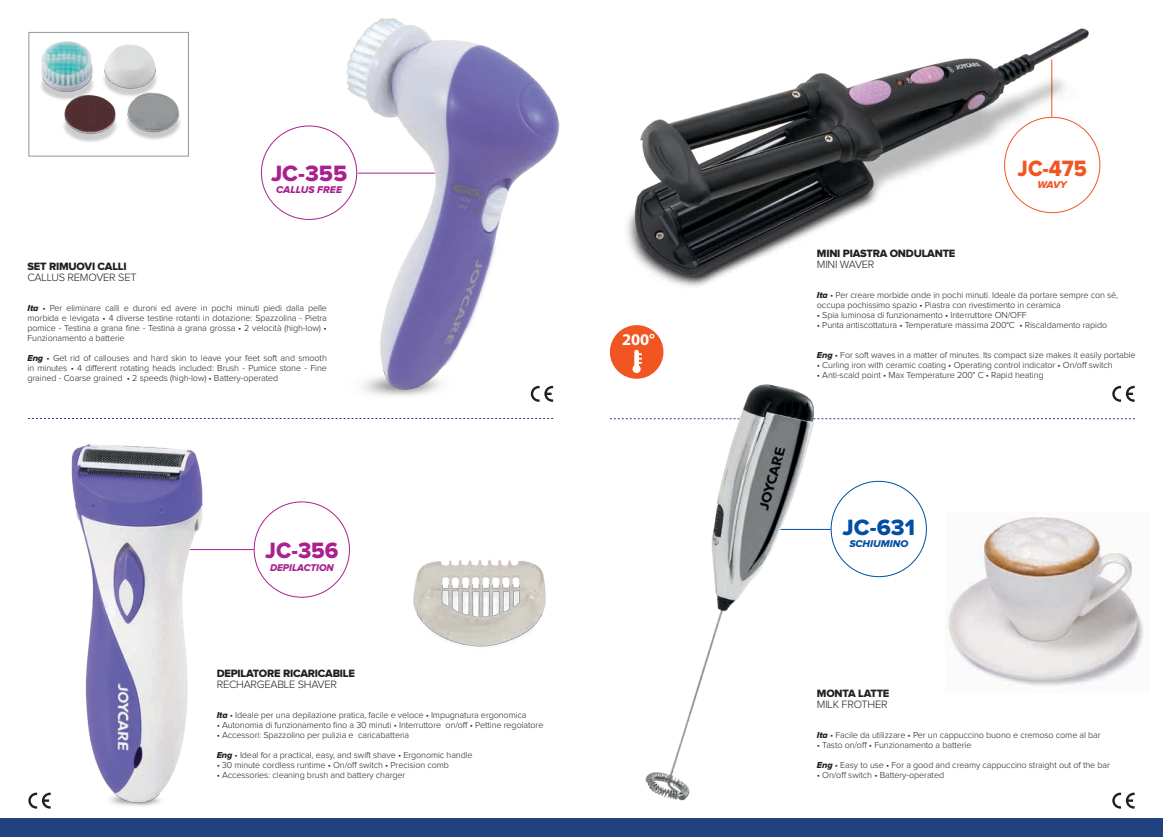
<style>
.page{position:relative;width:1163px;height:837px;background:#fff}
.page>*{position:absolute;margin:0;border:0;box-sizing:border-box;transform-origin:0 0}
.t1{font:23px "Proxima Nova Extrabld";color:#aa218e}
.t2{font:23px "Proxima Nova Extrabld";color:#aa218e;scale:.96 1}
.t3{font:23px "Proxima Nova Extrabld";color:#f15622;scale:.92 1}
.t4{font:23px "Proxima Nova Extrabld";color:#034ea2}
.t5{font:700 16.4px "Myriad Pro";color:#fff}
.t6{font:11px "Proxima Nova Extrabld";letter-spacing:-.02em;color:#231f20}
.t7{font:300 11px "Proxima Nova";letter-spacing:-.02em;color:#231f20}
.t8{font:10.2px "Proxima Nova Extrabld It";color:#aa218e;scale:.96 1}
.t9{font:10.2px "Proxima Nova Extrabld It";color:#aa218e}
.t10{font:10.2px "Proxima Nova Extrabld It";color:#034ea2}
.t11{font:10.2px "Proxima Nova Extrabld It";color:#f15622}
.t12{font:300 9px/10px "Proxima Nova";letter-spacing:-.01em;color:#231f20;text-align:justify}
.s1{font-family:"Proxima Nova Extrabld It";font-weight:400}
</style>
<div class="page">
<img style="left:946px;top:514px;width:198px;height:172px">
<svg style="left:28px;top:418px;width:525px;height:1px"></svg>
<svg style="left:609px;top:418px;width:525px;height:1px"></svg>
<div style="left:0;top:818px;width:1162px;height:18px;background:#204280"></div>
<hr style="left:153px;top:549px;width:101px;height:1px;background:#aa218e">
<svg style="left:1112px;top:792px;width:22px;height:16px"></svg>
<svg style="left:1112px;top:386px;width:22px;height:15px"></svg>
<div style="left:609px;top:325px;width:54px;height:53px;background:#f15622;border-radius:50%"></div>
<svg style="left:632px;top:350px;width:10px;height:23px"></svg>
<hr style="left:734px;top:529px;width:96px;height:1px;background:#034ea2">
<img style="left:636px;top:372px;width:187px;height:429px">
<img style="left:627px;top:28px;width:474px;height:259px">
<img style="left:291px;top:18px;width:269px;height:384px">
<img style="left:28px;top:444px;width:220px;height:365px">
<img style="left:41px;top:41px;width:140px;height:101px">
<div style="left:28px;top:32px;width:161px;height:124px;border:1px solid #949698"></div>
<img style="left:413px;top:559px;width:133px;height:88px">
<h1 class="t1" style="left:271px;top:163px;width:78px">JC-355</h1>
<p class="t9" style="left:276px;top:185px;width:67px">CALLUS FREE</p>
<p class="t6" style="left:27px;top:261px;width:101px">SET RIMUOVI CALLI</p>
<p class="t7" style="left:27px;top:272px;width:110px">CALLUS REMOVER SET</p>
<p class="t12" style="left:27px;top:303px;width:301px"><span class="s1">Ita</span> • Per eliminare calli e duroni ed avere in pochi minuti piedi dalla pelle morbida e levigata • 4 diverse testine rotanti in dotazione: Spazzolina - Pietra pomice - Testina a grana fine - Testina a grana grossa • 2 velocità (high-low) • Funzionamento a batterie</p>
<p class="t12" style="left:27px;top:353px;width:301px"><span class="s1">Eng</span> • Get rid of callouses and hard skin to leave your feet soft and smooth in minutes • 4 different rotating heads included: Brush - Pumice stone - Fine grained - Coarse grained • 2 speeds (high-low) • Battery-operated</p>
<h1 class="t2" style="left:265px;top:540px;width:78px">JC-356</h1>
<p class="t8" style="left:270px;top:562px;width:68px">DEPILACTION</p>
<p class="t6" style="left:217px;top:668px;width:15px">DEPILATORE</p>
<p class="t6" style="left:283px;top:668px;width:7px">RICARICABILE</p>
<p class="t7" style="left:217px;top:679px;width:122px">RECHARGEABLE SHAVER</p>
<p class="t12" style="left:217px;top:710px;width:311px"><span class="s1">Ita</span> • Ideale per una depilazione pratica, facile e veloce • Impugnatura ergonomica</p>
<p class="t12" style="left:217px;top:720px;width:328px">• Autonomia di funzionamento fino a 30 minuti • Interruttore on/off • Pettine regolatore</p>
<p class="t12" style="left:217px;top:730px;width:194px">• Accessori: Spazzolino per pulizia e caricabatteria</p>
<p class="t12" style="left:217px;top:750px;width:257px"><span class="s1">Eng</span> • Ideal for a practical, easy, and swift shave • Ergonomic handle</p>
<p class="t12" style="left:217px;top:760px;width:234px">• 30 minute cordless runtime • On/off switch • Precision comb</p>
<p class="t12" style="left:217px;top:770px;width:190px">• Accessories: cleaning brush and battery charger</p>
<h2 class="t5" style="left:622px;top:329px;width:35px">200°</h2>
<h1 class="t3" style="left:1017px;top:157px;width:77px">JC-475</h1>
<p class="t11" style="left:1037px;top:180px;width:31px">WAVY</p>
<p class="t6" style="left:816px;top:248px;width:140px">MINI PIASTRA ONDULANTE</p>
<p class="t7" style="left:816px;top:259px;width:59px">MINI WAVER</p>
<p class="t12" style="left:816px;top:290px;width:303px"><span class="s1">Ita</span> • Per creare morbide onde in pochi minuti. Ideale da portare sempre con sé, occupa pochissimo spazio • Piastra con rivestimento in ceramica</p>
<p class="t12" style="left:816px;top:310px;width:211px">• Spia luminosa di funzionamento • Interruttore ON/OFF</p>
<p class="t12" style="left:816px;top:320px;width:292px">• Punta antiscottatura • Temperature massima 200°C • Riscaldamento rapido</p>
<p class="t12" style="left:816px;top:350px;width:320px"><span class="s1">Eng</span> • For soft waves in a matter of minutes. Its compact size makes it easily portable</p>
<p class="t12" style="left:816px;top:360px;width:297px">• Curling iron with ceramic coating • Operating control indicator • On/off switch</p>
<p class="t12" style="left:816px;top:370px;width:228px">• Anti-scald point • Max Temperature 200° C • Rapid heating</p>
<h1 class="t4" style="left:842px;top:516px;width:74px">JC-631</h1>
<p class="t10" style="left:849px;top:539px;width:60px">SCHIUMINO</p>
<p class="t6" style="left:816px;top:688px;width:74px">MONTA LATTE</p>
<p class="t7" style="left:816px;top:699px;width:72px">MILK FROTHER</p>
<p class="t12" style="left:816px;top:730px;width:285px"><span class="s1">Ita</span> • Facile da utilizzare • Per un cappuccino buono e cremoso come al bar</p>
<p class="t12" style="left:816px;top:740px;width:156px">• Tasto on/off • Funzionamento a batterie</p>
<p class="t12" style="left:816px;top:760px;width:294px"><span class="s1">Eng</span> • Easy to use • For a good and creamy cappuccino straight out of the bar</p>
<p class="t12" style="left:816px;top:770px;width:129px">• On/off switch • Battery-operated</p>
</div>
